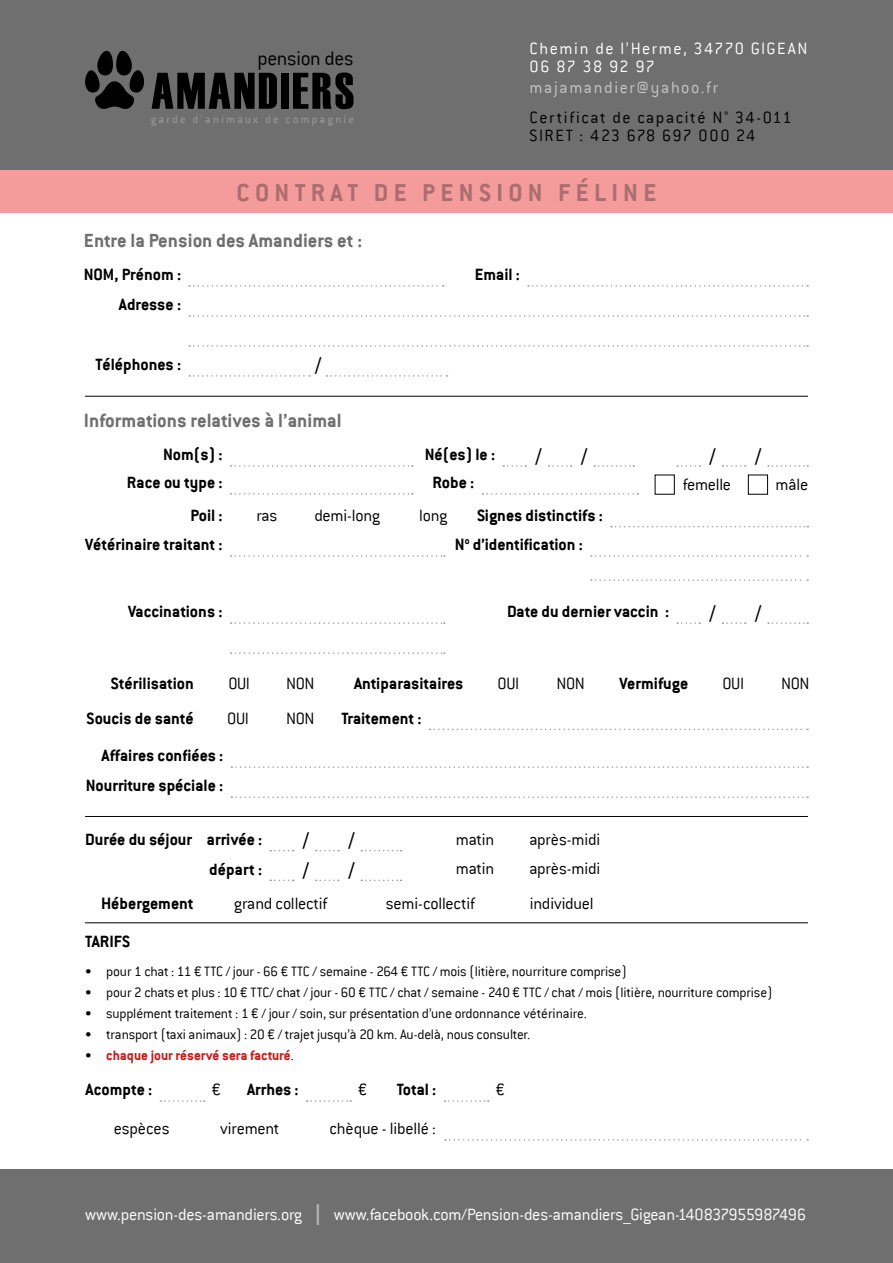
<style>
.page{position:relative;width:893px;height:1263px;background:#fff}
.page>*{position:absolute;margin:0;border:0;box-sizing:border-box;transform-origin:0 0}
.t1{font:51.45px "Haettenschweiler";letter-spacing:.05em;color:#000}
.t2{font:700 27px "Conduit ITC";letter-spacing:.2em;color:#a96e6d}
.t3{font:300 21.6px "Conduit ITC";letter-spacing:-.015em;color:#000}
.t4{font:700 21px "Conduit ITC";color:#706f6f}
.t5{font:700 18px/27.9px "Conduit ITC";color:#000;text-align:right}
.t6{font:300 18px/29.7px "Conduit ITC";letter-spacing:-.01em;color:#000}
.t7{font:300 18px "Conduit ITC";letter-spacing:-.01em;color:#fff}
.t8{font:300 18px/18px "Conduit ITC";letter-spacing:.085em;color:#000}
.t9{font:300 18px/18px "Conduit ITC";letter-spacing:.08em;color:#fff}
.t10{font:300 18px "Conduit ITC";letter-spacing:.085em;color:#c6c6c6}
.t11{font:18px/29.7px "Tahoma";color:#000}
.t12{font:300 15px "Conduit ITC";letter-spacing:-.015em;color:#000}
.t13{font:700 15px "Conduit ITC";color:#cd1719}
.t14{font:300 12.15px "Conduit ITC";letter-spacing:.185em;color:#9d9d9c}
.s1{font-weight:300;color:#000}
.s2{font-size:33px;color:#b3b2b2}
</style>
<div class="page">
<div style="left:748px;top:475px;width:20px;height:20px;border:1px solid #000"></div>
<div style="left:0;top:0;width:893px;height:170px;background:#706f6f"></div>
<div style="left:0;top:1169px;width:893px;height:94px;background:#706f6f"></div>
<svg style="left:85px;top:51px;width:59px;height:58px"></svg>
<div style="left:0;top:170px;width:893px;height:43px;background:#f39c9b"></div>
<svg style="left:189px;top:285px;width:255px;height:2px"></svg>
<svg style="left:231px;top:465px;width:182px;height:2px"></svg>
<svg style="left:231px;top:493px;width:182px;height:2px"></svg>
<svg style="left:231px;top:555px;width:214px;height:2px"></svg>
<svg style="left:231px;top:622px;width:214px;height:2px"></svg>
<svg style="left:231px;top:652px;width:214px;height:2px"></svg>
<svg style="left:430px;top:729px;width:378px;height:1px"></svg>
<svg style="left:231px;top:766px;width:577px;height:2px"></svg>
<svg style="left:445px;top:1139px;width:363px;height:1px"></svg>
<svg style="left:160px;top:1100px;width:45px;height:2px"></svg>
<svg style="left:307px;top:1100px;width:44px;height:2px"></svg>
<svg style="left:444px;top:1100px;width:45px;height:2px"></svg>
<svg style="left:231px;top:796px;width:577px;height:2px"></svg>
<svg style="left:591px;top:555px;width:217px;height:2px"></svg>
<svg style="left:591px;top:579px;width:217px;height:2px"></svg>
<svg style="left:482px;top:493px;width:156px;height:2px"></svg>
<svg style="left:611px;top:526px;width:197px;height:1px"></svg>
<svg style="left:503px;top:465px;width:23px;height:2px"></svg>
<svg style="left:677px;top:465px;width:23px;height:2px"></svg>
<svg style="left:270px;top:850px;width:23px;height:1px"></svg>
<svg style="left:270px;top:879px;width:23px;height:2px"></svg>
<svg style="left:677px;top:622px;width:23px;height:2px"></svg>
<svg style="left:549px;top:465px;width:23px;height:2px"></svg>
<svg style="left:723px;top:465px;width:23px;height:2px"></svg>
<svg style="left:316px;top:850px;width:23px;height:1px"></svg>
<svg style="left:316px;top:879px;width:23px;height:2px"></svg>
<svg style="left:723px;top:622px;width:23px;height:2px"></svg>
<svg style="left:594px;top:465px;width:40px;height:2px"></svg>
<svg style="left:768px;top:465px;width:40px;height:2px"></svg>
<svg style="left:361px;top:850px;width:40px;height:1px"></svg>
<svg style="left:361px;top:879px;width:40px;height:2px"></svg>
<svg style="left:768px;top:622px;width:40px;height:2px"></svg>
<svg style="left:189px;top:375px;width:121px;height:2px"></svg>
<svg style="left:528px;top:285px;width:280px;height:2px"></svg>
<svg style="left:327px;top:375px;width:121px;height:2px"></svg>
<svg style="left:189px;top:315px;width:619px;height:2px"></svg>
<svg style="left:189px;top:345px;width:619px;height:2px"></svg>
<hr style="left:85px;top:396px;width:723px;height:1px;background:#000">
<hr style="left:85px;top:816px;width:723px;height:1px;background:#000">
<hr style="left:85px;top:922px;width:723px;height:1px;background:#000">
<p class="t3" style="left:257px;top:46px;width:98px">pension des</p>
<h1 class="t1" style="left:151px;top:61px;width:205px">AMANDIERS</h1>
<p class="t14" style="left:151px;top:112px;width:205px">garde d'animaux de compagnie</p>
<p class="t9" style="left:530px;top:39px;width:279px">Chemin de l’Herme, 34770 GIGEAN<br>06 87 38 92 97</p>
<p class="t10" style="left:530px;top:77px;width:190px">majamandier@yahoo.fr</p>
<p class="t8" style="left:530px;top:108px;width:264px">Certificat de capacité N° 34-011<br>SIRET : 423 678 697 000 24</p>
<h2 class="t2" style="left:237px;top:177px;width:421px">CONTRAT DE PENSION FÉLINE</h2>
<p class="t4" style="left:84px;top:228px;width:280px">Entre la Pension des Amandiers et :</p>
<p class="t5" style="left:84px;top:260px;width:99px">NOM, Prénom :</p>
<p class="t5" style="left:119px;top:290px;width:64px">Adresse :</p>
<p class="t5" style="left:475px;top:260px;width:47px">Email :</p>
<p class="t5" style="left:95px;top:350px;width:87px">Téléphones :</p>
<p class="t11" style="left:315px;top:348px;width:8px">/</p>
<p class="t4" style="left:84px;top:408px;width:259px">Informations relatives à l’animal</p>
<p class="t5" style="left:127px;top:440px;width:97px">Nom(s) :<br>Race ou type :</p>
<p class="t5" style="left:425px;top:440px;width:72px">Né(es) le :</p>
<p class="t5" style="left:433px;top:468px;width:43px">Robe :</p>
<p class="t11" style="left:536px;top:439px;width:8px">/</p>
<p class="t11" style="left:710px;top:439px;width:8px">/</p>
<p class="t11" style="left:581px;top:439px;width:8px">/</p>
<p class="t11" style="left:755px;top:439px;width:8px">/</p>
<p class="t6" style="left:683px;top:470px;width:50px">femelle</p>
<p class="t5" style="left:190px;top:501px;width:34px">Poil :</p>
<p class="t5" style="left:85px;top:530px;width:139px">Vétérinaire traitant :</p>
<p class="t6" style="left:256px;top:500px;width:22px">ras</p>
<p class="t6" style="left:314px;top:500px;width:67px">demi-long</p>
<p class="t6" style="left:419px;top:500px;width:30px">long</p>
<p class="t5" style="left:477px;top:501px;width:127px">Signes distinctifs :</p>
<p class="t5" style="left:455px;top:530px;width:130px">N<sup>o</sup> d’identification :</p>
<p class="t6" style="left:775px;top:470px;width:34px">mâle</p>
<p class="t5" style="left:128px;top:597px;width:96px">Vaccinations :</p>
<p class="t5" style="left:507px;top:597px;width:164px">Date du dernier vaccin :</p>
<p class="t11" style="left:710px;top:596px;width:8px">/</p>
<p class="t11" style="left:755px;top:596px;width:8px">/</p>
<p class="t5" style="left:111px;top:669px;width:85px">Stérilisation</p>
<p class="t6" style="left:228px;top:669px;width:23px">OUI</p>
<p class="t6" style="left:286px;top:669px;width:30px">NON</p>
<p class="t5" style="left:354px;top:669px;width:111px">Antiparasitaires</p>
<p class="t5" style="left:619px;top:669px;width:70px">Vermifuge</p>
<p class="t6" style="left:498px;top:669px;width:23px">OUI</p>
<p class="t6" style="left:722px;top:669px;width:23px">OUI</p>
<p class="t6" style="left:556px;top:669px;width:30px">NON</p>
<p class="t6" style="left:781px;top:669px;width:30px">NON</p>
<p class="t5" style="left:87px;top:704px;width:109px">Soucis de santé</p>
<p class="t6" style="left:227px;top:703px;width:23px">OUI</p>
<p class="t6" style="left:286px;top:703px;width:30px">NON</p>
<p class="t5" style="left:341px;top:704px;width:82px">Traitement :</p>
<p class="t5" style="left:86px;top:740px;width:139px;line-height:29.8px">Affaires confiées :<br>Nourriture spéciale :</p>
<p class="t5" style="left:85px;top:825px;width:109px">Durée du séjour</p>
<p class="t5" style="left:101px;top:889px;width:94px">Hébergement</p>
<p class="t5" style="left:207px;top:824px;width:57px;line-height:29.7px;text-align:left">arrivée : départ :</p>
<p class="t11" style="left:303px;top:824px;width:8px">/ /</p>
<p class="t6" style="left:234px;top:888px;width:95px">grand collectif</p>
<p class="t11" style="left:348px;top:824px;width:8px">/ /</p>
<p class="t6" style="left:456px;top:824px;width:40px">matin matin</p>
<p class="t6" style="left:529px;top:824px;width:72px">après-midi après-midi</p>
<p class="t6" style="left:386px;top:888px;width:91px">semi-collectif</p>
<p class="t6" style="left:530px;top:888px;width:65px">individuel</p>
<p class="t5" style="left:85px;top:927px;width:47px">TARIFS</p>
<p class="t12" style="left:85px;top:963px;width:543px">• pour 1 chat : 11 € TTC / jour - 66 € TTC / semaine - 264 € TTC / mois (litière, nourriture comprise)</p>
<p class="t12" style="left:85px;top:984px;width:689px">• pour 2 chats et plus : 10 € TTC/ chat / jour - 60 € TTC / chat / semaine - 240 € TTC / chat / mois (litière, nourriture comprise)</p>
<p class="t12" style="left:85px;top:1005px;width:503px">• supplément traitement : 1 € / jour / soin, sur présentation d’une ordonnance vétérinaire.</p>
<p class="t12" style="left:85px;top:1026px;width:447px">• transport (taxi animaux) : 20 € / trajet jusqu’à 20 km. Au-delà, nous consulter.</p>
<p class="t13" style="left:85px;top:1046px;width:210px"><span class="s1">•</span> chaque jour réservé sera facturé<span class="s1">.</span></p>
<p class="t5" style="left:85px;top:1075px;width:68px">Acompte :</p>
<p class="t6" style="left:212px;top:1075px;width:11px">€</p>
<p class="t5" style="left:247px;top:1075px;width:53px">Arrhes :</p>
<p class="t6" style="left:358px;top:1075px;width:11px">€</p>
<p class="t5" style="left:397px;top:1075px;width:41px">Total :</p>
<p class="t6" style="left:496px;top:1075px;width:11px">€</p>
<p class="t6" style="left:114px;top:1113px;width:57px">espèces</p>
<p class="t6" style="left:220px;top:1113px;width:61px">virement</p>
<p class="t6" style="left:329px;top:1113px;width:108px">chèque - libellé :</p>
<p class="t7" style="left:85px;top:1205px;width:723px">www.pension-des-amandiers.org <span class="s2">I</span> www.facebook.com/Pension-des-amandiers__Gigean-140837955987496</p>
</div>
